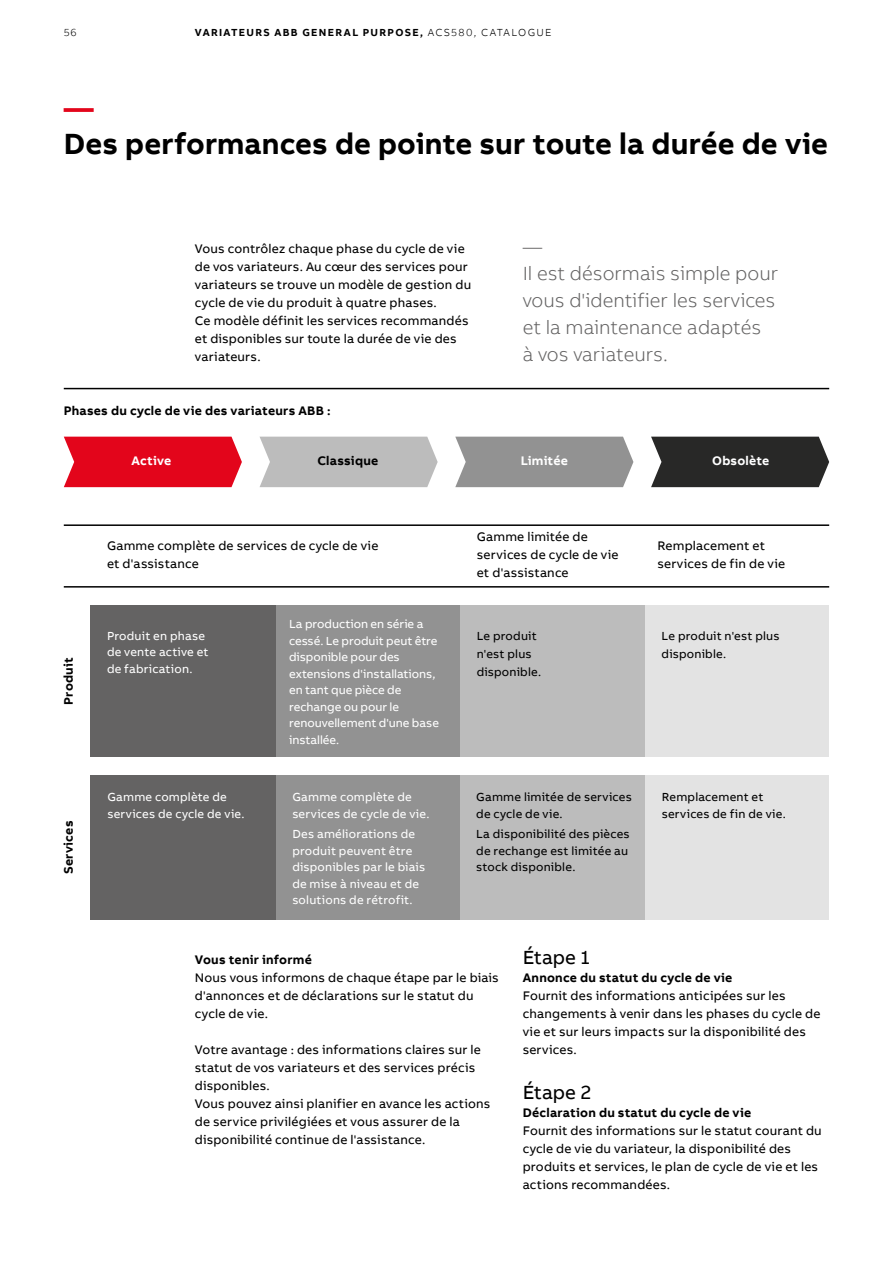
<style>
.page{position:relative;width:893px;height:1263px;background:#fff}
.page>*{position:absolute;margin:0;border:0;box-sizing:border-box;transform-origin:0 0}
.t1{font:700 30px "AB Bvoice";color:#000}
.t2{font:700 30px "AB Bvoice";color:#e3051b}
.t3{font:300 19.5px/27px "AB Bvoice";color:#646363}
.t4{font:19.5px "AB Bvoice";color:#000}
.t5{font:12.75px/18px "AB Bvoice";letter-spacing:.015em;color:#000}
.t6{font:700 12.75px "AB Bvoice";letter-spacing:.02em;color:#000}
.t7{font:700 12.75px "AB Bvoice";letter-spacing:.015em;color:#fff}
.t8{font:12px/16.5px "AB Bvoice";letter-spacing:.01em;color:#fff}
.t9{font:12px/18px "AB Bvoice";letter-spacing:.015em;color:#000}
.t10{font:700 10.5px "AB Bvoice";letter-spacing:.13em;color:#000}
.t11{font:300 10.5px "AB Bvoice";color:#000}
.s1{font-weight:300}
</style>
<div class="page">
<div style="left:644px;top:605px;width:185px;height:152px;background:#e3e3e3"></div>
<div style="left:460px;top:605px;width:184px;height:152px;background:#bcbcbc"></div>
<div style="left:275px;top:605px;width:185px;height:152px;background:#929292"></div>
<div style="left:90px;top:605px;width:185px;height:152px;background:#646363"></div>
<hr style="left:64px;top:524px;width:765px;height:2px;background:#000">
<hr style="left:64px;top:586px;width:765px;height:2px;background:#000">
<div style="left:644px;top:775px;width:185px;height:144px;background:#e3e3e3"></div>
<div style="left:460px;top:775px;width:184px;height:144px;background:#bcbcbc"></div>
<div style="left:275px;top:775px;width:185px;height:144px;background:#929292"></div>
<div style="left:90px;top:775px;width:185px;height:144px;background:#646363"></div>
<hr style="left:64px;top:388px;width:765px;height:1px;background:#000">
<div style="left:64px;top:437px;width:178px;height:50px;background:#e3051b"></div>
<div style="left:260px;top:437px;width:178px;height:50px;background:#bcbcbc"></div>
<div style="left:455px;top:437px;width:178px;height:50px;background:#929292"></div>
<div style="left:651px;top:437px;width:178px;height:50px;background:#282827"></div>
<p class="t11" style="left:64px;top:26px;width:14px">56</p>
<p class="t10" style="left:195px;top:25px;width:358px">VARIATEURS ABB GENERAL PURPOSE, <span class="s1">ACS580, CATALOGUE</span></p>
<h1 class="t2" style="left:64px;top:89px;width:31px">—</h1>
<h1 class="t1" style="left:64px;top:125px;width:766px">Des performances de pointe sur toute la durée de vie</h1>
<p class="t5" style="left:195px;top:240px;width:278px">Vous contrôlez chaque phase du cycle de vie de vos variateurs. Au cœur des services pour variateurs se trouve un modèle de gestion du cycle de vie du produit à quatre phases.<br>Ce modèle définit les services recommandés et disponibles sur toute la durée de vie des variateurs.</p>
<h2 class="t3" style="left:523px;top:233px;width:257px">—<br>Il est désormais simple pour vous d'identifier les services et la maintenance adaptés<br>à vos variateurs.</h2>
<p class="t6" style="left:64px;top:402px;width:268px">Phases du cycle de vie des variateurs ABB :</p>
<p class="t7" style="left:132px;top:453px;width:41px">Active</p>
<p class="t6" style="left:317px;top:453px;width:62px">Classique</p>
<p class="t7" style="left:521px;top:453px;width:49px">Limitée</p>
<p class="t7" style="left:712px;top:453px;width:59px">Obsolète</p>
<p class="t6" style="left:61px;top:705px;width:49px;rotate:-90deg">Produit</p>
<p class="t6" style="left:61px;top:874px;width:55px;rotate:-90deg">Services</p>
<p class="t5" style="left:107px;top:537px;width:273px">Gamme complète de services de cycle de vie et d'assistance</p>
<p class="t5" style="left:477px;top:528px;width:143px">Gamme limitée de services de cycle de vie et d'assistance</p>
<p class="t5" style="left:657px;top:537px;width:129px">Remplacement et services de fin de vie</p>
<p class="t8" style="left:289px;top:616px;width:151px">La production en série a cessé. Le produit peut être disponible pour des extensions d'installations, en tant que pièce de rechange ou pour le renouvellement d'une base installée.</p>
<p class="t8" style="left:107px;top:627px;width:103px">Produit en phase de vente active et de fabrication.</p>
<p class="t9" style="left:477px;top:627px;width:66px">Le produit n'est plus disponible.</p>
<p class="t9" style="left:662px;top:627px;width:120px">Le produit n'est plus disponible.</p>
<p class="t8" style="left:107px;top:789px;width:139px">Gamme complète de services de cycle de vie.</p>
<p class="t8" style="left:292px;top:789px;width:139px">Gamme complète de services de cycle de vie.</p>
<p class="t8" style="left:292px;top:826px;width:134px">Des améliorations de produit peuvent être disponibles par le biais de mise à niveau et de solutions de rétrofit.</p>
<p class="t9" style="left:476px;top:789px;width:157px;line-height:16.5px">Gamme limitée de services de cycle de vie.</p>
<p class="t9" style="left:476px;top:826px;width:155px;line-height:16.5px">La disponibilité des pièces de rechange est limitée au</p>
<p class="t9" style="left:476px;top:858px;width:101px">stock disponible.</p>
<p class="t9" style="left:662px;top:789px;width:126px;line-height:16.5px">Remplacement et services de fin de vie.</p>
<p class="t6" style="left:195px;top:951px;width:118px">Vous tenir informé</p>
<p class="t5" style="left:195px;top:969px;width:305px">Nous vous informons de chaque étape par le biais d'annonces et de déclarations sur le statut du cycle de vie.</p>
<p class="t5" style="left:195px;top:1041px;width:297px">Votre avantage : des informations claires sur le statut de vos variateurs et des services précis disponibles.<br>Vous pouvez ainsi planifier en avance les actions de service privilégiées et vous assurer de la disponibilité continue de l'assistance.</p>
<h2 class="t4" style="left:523px;top:945px;width:69px">Étape 1</h2>
<p class="t6" style="left:523px;top:969px;width:211px">Annonce du statut du cycle de vie</p>
<p class="t5" style="left:523px;top:987px;width:299px">Fournit des informations anticipées sur les changements à venir dans les phases du cycle de vie et sur leurs impacts sur la disponibilité des services.</p>
<h2 class="t4" style="left:523px;top:1080px;width:70px">Étape 2</h2>
<p class="t6" style="left:523px;top:1104px;width:230px">Déclaration du statut du cycle de vie</p>
<p class="t5" style="left:523px;top:1122px;width:301px">Fournit des informations sur le statut courant du cycle de vie du variateur, la disponibilité des produits et services, le plan de cycle de vie et les actions recommandées.</p>
</div>
